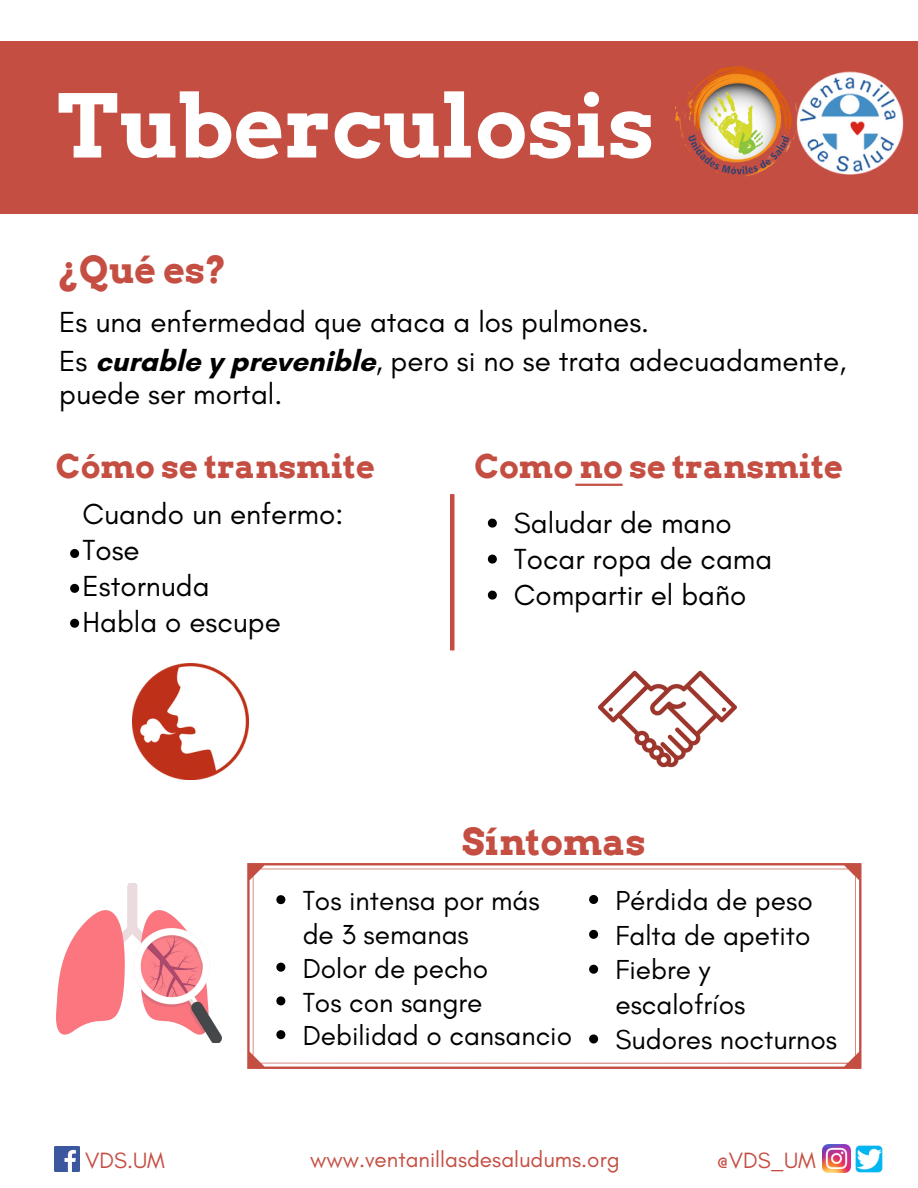
<style>
.page{position:relative;width:918px;height:1188px;background:#fff}
.page>*{position:absolute;margin:0;border:0;box-sizing:border-box;transform-origin:0 0}
.t1{font:700 87.15px "Arvo";color:#fff}
.t2{font:700 37.35px "Arvo";color:#c54e43}
.t3{font:700 32.7px "Arvo";color:#c54e43}
.t4{font:29.55px/36px "Glacial Indifference";color:#000}
.t5{font:28.05px/33.8px "Glacial Indifference";color:#000}
.t6{font:22.5px "Glacial Indifference";color:#c54e43}
.s1{font-weight:700}
</style>
<div class="page">
<svg style="left:247px;top:863px;width:614px;height:206px"></svg>
<img style="left:56px;top:883px;width:166px;height:160px">
<img style="left:599px;top:670px;width:137px;height:98px">
<img style="left:133px;top:664px;width:116px;height:116px">
<svg style="left:70px;top:549px;width:9px;height:9px"></svg>
<svg style="left:70px;top:584px;width:9px;height:9px"></svg>
<svg style="left:70px;top:619px;width:9px;height:9px"></svg>
<svg style="left:276px;top:895px;width:9px;height:9px"></svg>
<svg style="left:276px;top:963px;width:9px;height:9px"></svg>
<svg style="left:276px;top:996px;width:9px;height:9px"></svg>
<svg style="left:276px;top:1030px;width:9px;height:9px"></svg>
<svg style="left:450px;top:494px;width:4px;height:156px"></svg>
<svg style="left:488px;top:519px;width:9px;height:9px"></svg>
<svg style="left:488px;top:555px;width:9px;height:9px"></svg>
<svg style="left:488px;top:591px;width:9px;height:9px"></svg>
<svg style="left:575px;top:484px;width:48px;height:2px"></svg>
<svg style="left:589px;top:895px;width:9px;height:9px"></svg>
<svg style="left:589px;top:930px;width:9px;height:9px"></svg>
<svg style="left:589px;top:965px;width:9px;height:9px"></svg>
<svg style="left:589px;top:1034px;width:9px;height:9px"></svg>
<div style="left:0;top:41px;width:918px;height:173px;background:#c54e43"></div>
<img style="left:55px;top:1146px;width:25px;height:25px">
<img style="left:855px;top:1145px;width:27px;height:27px">
<img style="left:676px;top:66px;width:116px;height:111px">
<img style="left:793px;top:71px;width:111px;height:104px">
<img style="left:823px;top:1144px;width:28px;height:29px">
<h1 class="t1" style="left:58px;top:74px;width:599px">Tuberculosis</h1>
<p class="t2" style="left:59px;top:248px;width:170px">¿Qué es?</p>
<p class="t4" style="left:59px;top:303px;width:788px;line-height:38.2px">Es una enfermedad que ataca a los pulmones.<br>Es <span class="s1">curable y prevenible</span>, pero si no se trata adecuadamente,</p>
<p class="t4" style="left:59px;top:376px;width:225px">puede ser mortal.</p>
<p class="t3" style="left:56px;top:446px;width:320px">Cómo se transmite</p>
<p class="t3" style="left:474px;top:446px;width:370px">Como no se transmite</p>
<p class="t4" style="left:82px;top:496px;width:262px">Cuando un enfermo:<br>Tose<br>Estornuda<br>Habla o escupe</p>
<p class="t4" style="left:514px;top:505px;width:260px">Saludar de mano<br>Tocar ropa de cama<br>Compartir el baño</p>
<p class="t2" style="left:462px;top:819px;width:185px">Síntomas</p>
<p class="t5" style="left:303px;top:884px;width:271px">Tos intensa por más de 3 semanas<br>Dolor de pecho<br>Tos con sangre<br>Debilidad o cansancio</p>
<p class="t5" style="left:615px;top:882px;width:223px;line-height:34.8px">Pérdida de peso<br>Falta de apetito<br>Fiebre y escalofríos<br>Sudores nocturnos</p>
<p class="t6" style="left:85px;top:1146px;width:81px">VDS.UM</p>
<p class="t6" style="left:310px;top:1145px;width:311px">www.ventanillasdesaludums.org</p>
<p class="t6" style="left:717px;top:1146px;width:101px">@VDS_UM</p>
</div>
